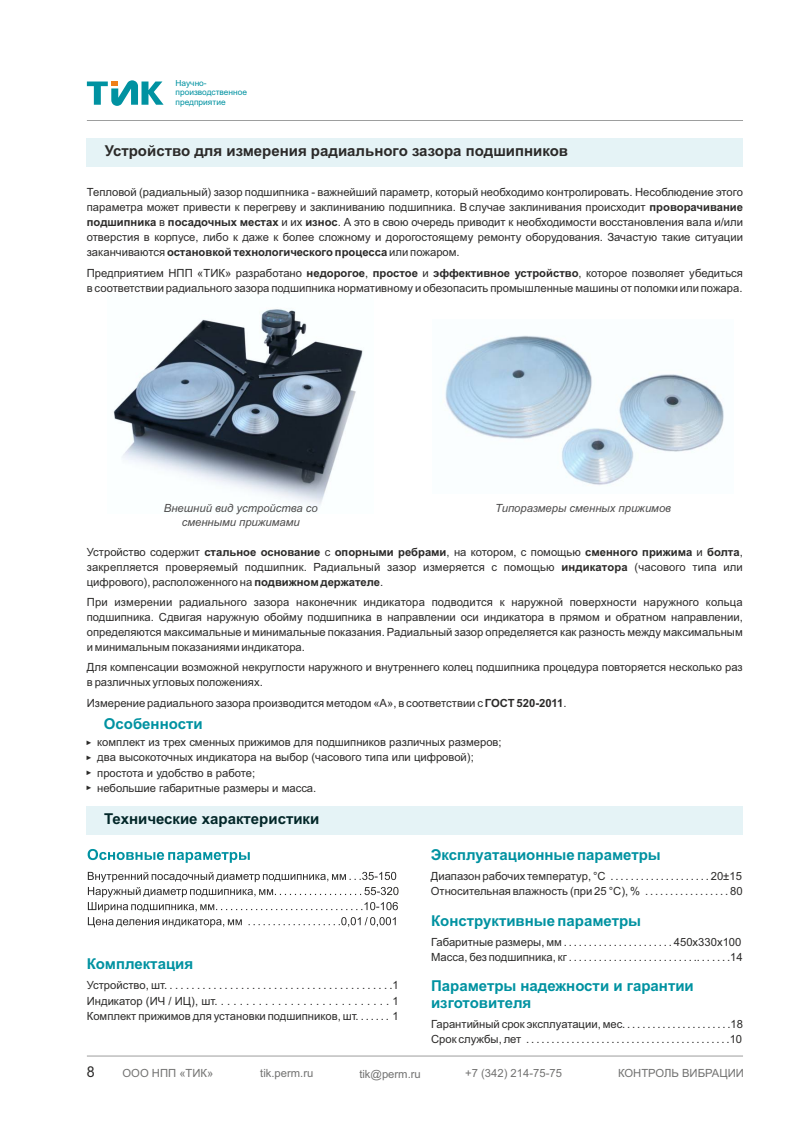
<style>
.page{position:relative;width:798px;height:1134px;background:#fff}
.page>*{position:absolute;margin:0;border:0;box-sizing:border-box;transform-origin:0 0}
.t1{font:700 15px/16.8px "Arial";color:#0092a1}
.t2{font:700 15px "Arial";color:#2b2a29}
.t3{font:700 15px "Arial";color:#022729}
.t4{font:15px "Arial";color:#2b2a29;scale:.95 1}
.t5{font:11.25px/15.1px "Arial";color:#2b2a29}
.t6{font:italic 11.25px/13.9px "Arial";color:#4d4c4c;text-align:center}
.t7{font:11.25px "Arial";color:#727271}
.t8{font:8.38px/9.4px "Arial";color:#0092a1}
.t9{font:6.38px "Arial";color:#2b2a29}
.s1{font-weight:700}
</style>
<div class="page">
<img style="left:445px;top:335px;width:279px;height:150px">
<img style="left:113px;top:309px;width:250px;height:198px">
<svg style="left:88px;top:849px;width:162px;height:14px"></svg>
<svg style="left:88px;top:872px;width:310px;height:55px"></svg>
<div style="left:87px;top:806px;width:656px;height:28px;background:#e5f3f6"></div>
<div style="left:87px;top:138px;width:655px;height:28px;background:#e5f3f6"></div>
<hr style="left:87px;top:120px;width:655px;height:1px;background:#9d9e9e">
<svg style="left:87px;top:80px;width:76px;height:26px"></svg>
<hr style="left:87px;top:1055px;width:655px;height:1px;background:#9d9e9e">
<p class="t8" style="left:175px;top:79px;width:73px">Научно&shy;производственное предприятие</p>
<h1 class="t2" style="left:105px;top:145px;width:465px">Устройство для измерения радиального зазора подшипников</h1>
<p class="t5" style="left:87px;top:186px;width:657px;text-align:justify">Тепловой (радиальный) зазор подшипника - важнейший параметр, который необходимо контролировать. Несоблюдение этого параметра может привести к перегреву и заклиниванию подшипника. В случае заклинивания происходит <span class="s1">проворачивание подшипника</span> в <span class="s1">посадочных местах</span> и их <span class="s1">износ</span>. А это в свою очередь приводит к необходимости восстановления вала и/или отверстия в корпусе, либо к даже к более сложному и дорогостоящему ремонту оборудования. Зачастую такие ситуации заканчиваются <span class="s1">остановкой технологического процесса</span> или пожаром.</p>
<p class="t5" style="left:87px;top:266px;width:657px">Предприятием НПП «ТИК» разработано <span class="s1">недорогое</span>, <span class="s1">простое</span> и <span class="s1">эффективное устройство</span>, которое позволяет убедиться в соответствии радиального зазора подшипника нормативному и обезопасить промышленные машины от поломки или пожара.</p>
<p class="t6" style="left:164px;top:502px;width:155px">Внешний вид устройства со сменными прижимами</p>
<p class="t6" style="left:495px;top:502px;width:177px">Типоразмеры сменных прижимов</p>
<p class="t5" style="left:87px;top:545px;width:657px;text-align:justify">Устройство содержит <span class="s1">стальное основание</span> с <span class="s1">опорными ребрами</span>, на котором, с помощью <span class="s1">сменного прижима</span> и <span class="s1">болта</span>, закрепляется проверяемый подшипник. Радиальный зазор измеряется с помощью <span class="s1">индикатора</span> (часового типа или цифрового), расположенного на <span class="s1">подвижном держателе</span>.</p>
<p class="t5" style="left:87px;top:595px;width:657px;text-align:justify">При измерении радиального зазора наконечник индикатора подводится к наружной поверхности наружного кольца подшипника. Сдвигая наружную обойму подшипника в направлении оси индикатора в прямом и обратном направлении, определяются максимальные и минимальные показания. Радиальный зазор определяется как разность между максимальным и минимальным показаниями индикатора.</p>
<p class="t5" style="left:87px;top:661px;width:657px">Для компенсации возможной некруглости наружного и внутреннего колец подшипника процедура повторяется несколько раз в различных угловых положениях.</p>
<p class="t5" style="left:87px;top:696px;width:481px">Измерение радиального зазора производится методом «А», в соответствии с <span class="s1">ГОСТ 520-2011</span>.</p>
<h1 class="t1" style="left:104px;top:717px;width:100px">Особенности</h1>
<p class="t5" style="left:97px;top:736px;width:406px">комплект из трех сменных прижимов для подшипников различных размеров; два высокоточных индикатора на выбор (часового типа или цифровой); простота и удобство в работе;<br>небольшие габаритные размеры и масса.</p>
<p class="t9" style="left:86px;top:741px;width:8px">►</p>
<p class="t9" style="left:86px;top:756px;width:8px">►</p>
<p class="t9" style="left:86px;top:770px;width:8px">►</p>
<p class="t9" style="left:86px;top:785px;width:8px">►</p>
<h1 class="t3" style="left:104px;top:813px;width:217px">Технические характеристики</h1>
<h1 class="t1" style="left:430px;top:847px;width:231px">Эксплуатационные параметры</h1>
<p class="t5" style="left:430px;top:869px;width:313px">Диапазон рабочих температур, °С . . . . . . . . . . . . . . . . . . . . 20±15<br>Относительная влажность (при 25 °С), % . . . . . . . . . . . . . . . . . 80</p>
<h1 class="t1" style="left:431px;top:913px;width:211px">Конструктивные параметры</h1>
<p class="t5" style="left:431px;top:935px;width:313px">Габаритные размеры, мм . . . . . . . . . . . . . . . . . . . . . . 450x330x100<br>Масса, без подшипника, кг . . . . . . . . . . . . . . . . . . . . . . . . . .. . . . . . .14</p>
<h1 class="t1" style="left:87px;top:957px;width:108px">Комплектация</h1>
<p class="t5" style="left:87px;top:979px;width:313px;text-align:justify">Устройство, шт. . . . . . . . . . . . . . . . . . . . . . . . . . . . . . . . . . . . . . . . . .1<br>Индикатор (ИЧ / ИЦ), шт. . . . . . . . . . . . . . . . . . . . . . . . . . . . 1<br>Комплект прижимов для установки подшипников, шт. . . . . . . 1</p>
<h1 class="t1" style="left:431px;top:978px;width:264px">Параметры надежности и гарантии изготовителя</h1>
<p class="t5" style="left:431px;top:1017px;width:313px">Гарантийный срок эксплуатации, мес. . . . . . . . . . . . . . . . . . . . . .18<br>Срок службы, лет . . . . . . . . . . . . . . . . . . . . . . . . . . . . . . . . . . . . . . . . .10</p>
<h1 class="t4" style="left:87px;top:1066px;width:10px">8</h1>
<p class="t7" style="left:122px;top:1069px;width:92px">ООО НПП «ТИК»</p>
<p class="t7" style="left:260px;top:1069px;width:55px">tik.perm.ru</p>
<p class="t7" style="left:359px;top:1069px;width:63px">tik@perm.ru</p>
<p class="t7" style="left:465px;top:1069px;width:98px">+7 (342) 214-75-75</p>
<p class="t7" style="left:618px;top:1069px;width:127px">КОНТРОЛЬ ВИБРАЦИИ</p>
</div>
